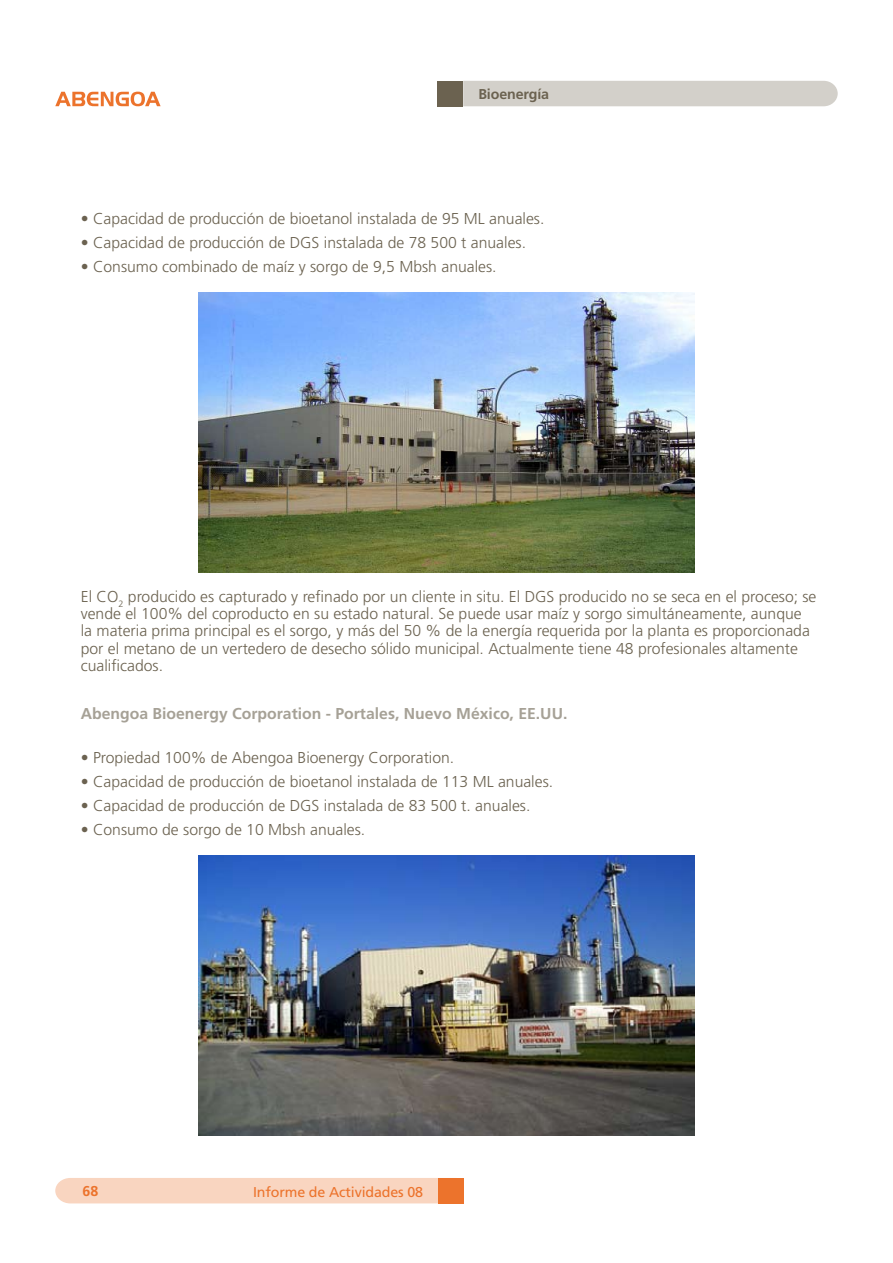
<style>
.page{position:relative;width:893px;height:1263px;background:#fff}
.page>*{position:absolute;margin:0;border:0;box-sizing:border-box;transform-origin:0 0}
.t1{font:300 15.75px/17.4px "Frutiger";color:#6b6250}
.t2{font:700 15.75px "Frutiger";color:#a6a196}
.t3{font:14.25px "Frutiger";letter-spacing:-.01em;color:#ec732c}
.t4{font:700 14.25px "Frutiger";letter-spacing:-.01em;color:#6b6250}
.t5{font:700 14.25px "Frutiger";color:#ec732c}
</style>
<div class="page">
<svg style="left:55px;top:92px;width:106px;height:14px"></svg>
<div style="left:463px;top:81px;width:375px;height:25px;background:#d3d0ca"></div>
<div style="left:438px;top:81px;width:25px;height:25px;background:#6b6250"></div>
<div style="left:55px;top:1178px;width:383px;height:25px;background:#f9d5c0"></div>
<div style="left:438px;top:1178px;width:25px;height:25px;background:#ec732c"></div>
<img style="left:198px;top:292px;width:497px;height:280px">
<img style="left:198px;top:855px;width:497px;height:280px">
<p class="t4" style="left:478px;top:86px;width:72px">Bioenergía</p>
<p class="t1" style="left:81px;top:210px;width:465px">• Capacidad de producción de bioetanol instalada de 95 ML anuales.</p>
<p class="t1" style="left:81px;top:234px;width:447px">• Capacidad de producción de DGS instalada de 78 500 t anuales.</p>
<p class="t1" style="left:81px;top:258px;width:417px">• Consumo combinado de maíz y sorgo de 9,5 Mbsh anuales.</p>
<p class="t1" style="left:81px;top:587px;width:737px">El CO<sub>2</sub> producido es capturado y refinado por un cliente in situ. El DGS producido no se seca en el proceso; se vende el 100% del coproducto en su estado natural. Se puede usar maíz y sorgo simultáneamente, aunque la materia prima principal es el sorgo, y más del 50 % de la energía requerida por la planta es proporcionada por el metano de un vertedero de desecho sólido municipal. Actualmente tiene 48 profesionales altamente cualificados.</p>
<p class="t2" style="left:81px;top:704px;width:488px">Abengoa Bioenergy Corporation - Portales, Nuevo México, EE.UU.</p>
<p class="t1" style="left:81px;top:748px;width:375px">• Propiedad 100% de Abengoa Bioenergy Corporation.</p>
<p class="t1" style="left:81px;top:772px;width:474px">• Capacidad de producción de bioetanol instalada de 113 ML anuales.</p>
<p class="t1" style="left:81px;top:796px;width:451px">• Capacidad de producción de DGS instalada de 83 500 t. anuales.</p>
<p class="t1" style="left:81px;top:820px;width:286px">• Consumo de sorgo de 10 Mbsh anuales.</p>
<p class="t5" style="left:83px;top:1183px;width:17px">68</p>
<p class="t3" style="left:253px;top:1184px;width:172px">Informe de Actividades 08</p>
</div>
